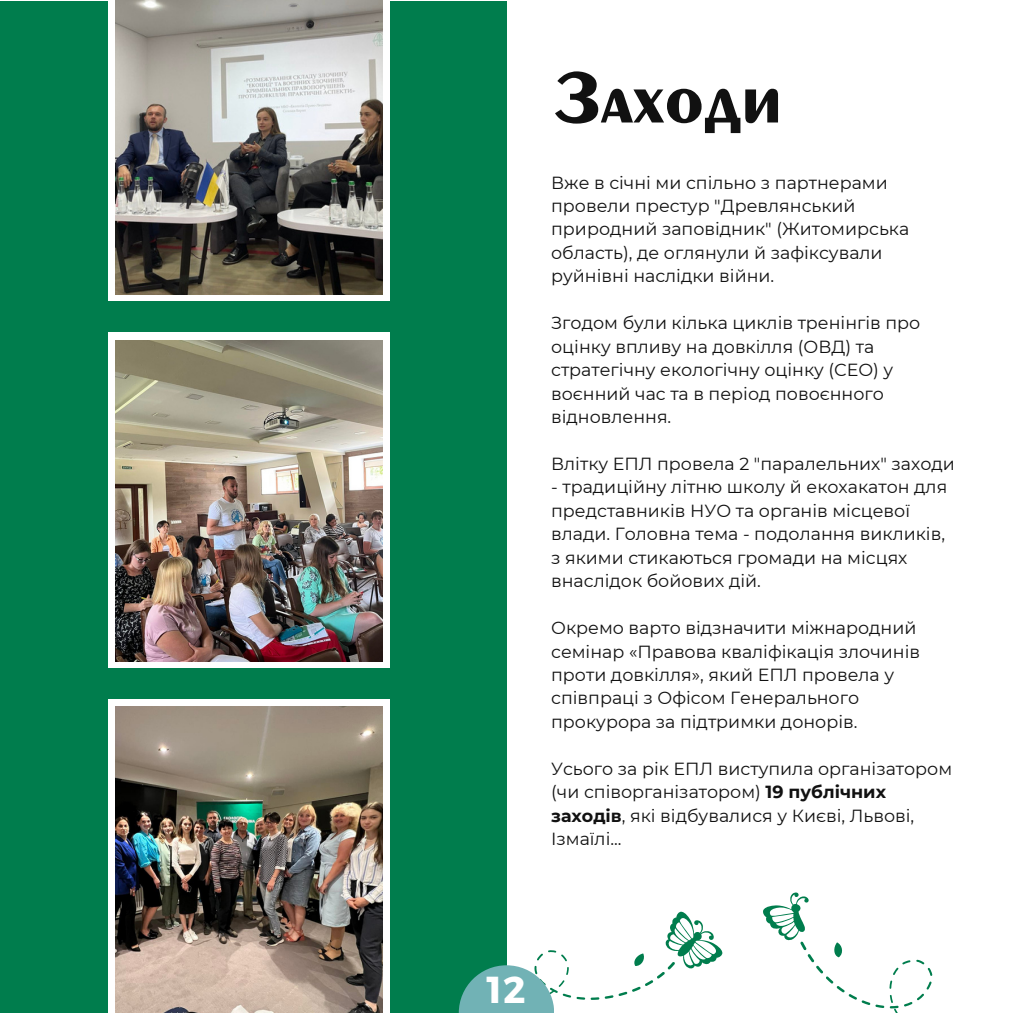
<style>
.page{position:relative;width:1013px;height:1013px;background:#fff}
.page>*{position:absolute;margin:0;border:0;box-sizing:border-box;transform-origin:0 0}
.t1{font:500 75px "EP Lstyle";color:#111}
.t2{font:700 37.5px "Montserrat";color:#fff}
.t3{font:17.5px/23.5px "Montserrat";color:#111}
.s1{font-weight:700}
</style>
<div class="page">
<svg style="left:537px;top:911px;width:185px;height:89px"></svg>
<div style="left:0;top:1px;width:506px;height:1011px;background:#007d4d"></div>
<div style="left:109px;top:699px;width:281px;height:313px;background:#fff"></div>
<img style="left:115px;top:706px;width:268px;height:306px">
<div style="left:109px;top:0;width:281px;height:300px;background:#fff"></div>
<img style="left:115px;top:0;width:268px;height:295px">
<svg style="left:763px;top:892px;width:170px;height:120px"></svg>
<div style="left:108px;top:332px;width:282px;height:335px;background:#fff"></div>
<img style="left:115px;top:340px;width:268px;height:321px">
<svg style="left:459px;top:965px;width:95px;height:47px;fill:#71b2b5"></svg>
<p class="t1" style="left:552px;top:63px;width:231px">Заходи</p>
<h1 class="t3" style="left:551px;top:170px;width:359px">Вже в січні ми спільно з партнерами провели престур "Древлянський природний заповідник" (Житомирська область), де оглянули й зафіксували руйнівні наслідки війни.</h1>
<p class="t3" style="left:551px;top:311px;width:371px">Згодом були кілька циклів тренінгів про оцінку впливу на довкілля (ОВД) та стратегічну екологічну оцінку (СЕО) у воєнний час та в період повоєнного відновлення.</p>
<p class="t3" style="left:551px;top:452px;width:405px">Влітку ЕПЛ провела 2 "паралельних" заходи</p>
<p class="t3" style="left:551px;top:475px;width:397px">- традиційну літню школу й екохакатон для представників НУО та органів місцевої влади. Головна тема - подолання викликів, з якими стикаються громади на місцях внаслідок бойових дій.</p>
<p class="t3" style="left:551px;top:616px;width:370px">Окремо варто відзначити міжнародний семінар «Правова кваліфікація злочинів проти довкілля», який ЕПЛ провела у співпраці з Офісом Генерального прокурора за підтримки донорів.</p>
<p class="t3" style="left:551px;top:756px;width:402px">Усього за рік ЕПЛ виступила організатором (чи співорганізатором) <span class="s1">19 публічних заходів</span>, які відбувалися у Києві, Львові, Ізмаїлі...</p>
<p class="t2" style="left:486px;top:965px;width:41px">12</p>
</div>
